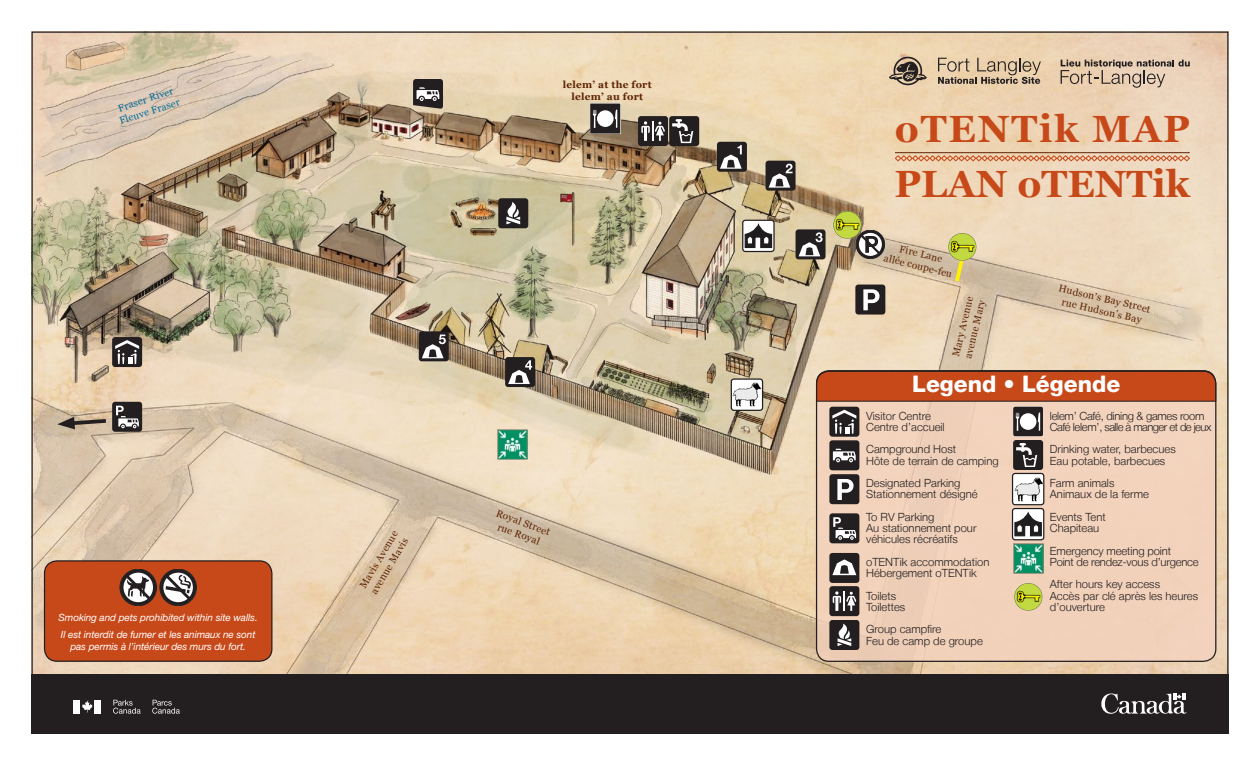
<style>
.page{position:relative;width:1260px;height:765px;background:#fff}
.page>*{position:absolute;margin:0;border:0;box-sizing:border-box;transform-origin:0 0}
.t1{font:700 37.88px "Georgia";color:#c74919}
.t2{font:700 37.88px "Georgia";letter-spacing:.05em;color:#c74919}
.t3{font:800 22.75px "Helvetica Neue LT";color:#fff}
.t4{font:300 11.25px/11.2px "Helvetica Neue LT";color:#231f20}
.t5{font:300 11.25px "Helvetica Neue LT";letter-spacing:-.05em;color:#231f20}
.t6{font:300 11.25px "Helvetica Neue LT";letter-spacing:-.025em;color:#231f20}
.t7{font:300 11.25px "Helvetica Neue LT";letter-spacing:-.02em;color:#231f20}
.t8{font:10px "Georgia";color:#5f2505}
.t9{font:italic 10px "Helvetica Neue LT Std";letter-spacing:-.01em;color:#fff}
.t10{font:700 10px "Georgia";letter-spacing:.025em;color:#5f2505}
.t11{font:10px "Georgia";color:#006b95}
</style>
<div class="page">
<img style="left:34px;top:34px;width:1192px;height:640px">
<div style="left:855px;top:285px;width:30px;height:30px;background:#231f20;border-radius:3px"></div>
<svg style="left:863px;top:289px;width:17px;height:21px"></svg>
<div style="left:638px;top:116px;width:30px;height:30px;background:#231f20;border-radius:3px"></div>
<svg style="left:641px;top:121px;width:24px;height:20px"></svg>
<div style="left:717px;top:142px;width:30px;height:30px;background:#231f20;border-radius:3px"></div>
<svg style="left:720px;top:145px;width:22px;height:24px"></svg>
<div style="left:766px;top:161px;width:30px;height:30px;background:#231f20;border-radius:3px"></div>
<svg style="left:769px;top:164px;width:24px;height:24px"></svg>
<div style="left:796px;top:229px;width:30px;height:30px;background:#231f20;border-radius:3px"></div>
<svg style="left:799px;top:232px;width:24px;height:24px"></svg>
<div style="left:505px;top:357px;width:30px;height:30px;background:#231f20;border-radius:3px"></div>
<svg style="left:508px;top:360px;width:24px;height:24px"></svg>
<div style="left:419px;top:331px;width:30px;height:30px;background:#231f20;border-radius:3px"></div>
<svg style="left:422px;top:335px;width:24px;height:23px"></svg>
<div style="left:112px;top:337px;width:30px;height:30px;background:#231f20;border-radius:3px"></div>
<svg style="left:115px;top:340px;width:24px;height:24px"></svg>
<div style="left:669px;top:116px;width:30px;height:30px;background:#231f20;border-radius:3px"></div>
<svg style="left:672px;top:119px;width:21px;height:24px"></svg>
<svg style="left:856px;top:230px;width:29px;height:29px"></svg>
<div style="left:112px;top:402px;width:30px;height:30px;background:#231f20;border-radius:3px"></div>
<svg style="left:116px;top:406px;width:23px;height:22px"></svg>
<svg style="left:413px;top:79px;width:30px;height:30px"></svg>
<img style="left:833px;top:210px;width:30px;height:30px">
<div style="left:45px;top:561px;width:227px;height:100px;background:#c74919;border-radius:12px"></div>
<div style="left:44px;top:560px;width:229px;height:102px;border:1px solid #231f20;border-radius:12px"></div>
<svg style="left:120px;top:569px;width:76px;height:37px"></svg>
<div style="left:498px;top:198px;width:30px;height:30px;background:#231f20;border-radius:3px"></div>
<svg style="left:506px;top:202px;width:15px;height:22px"></svg>
<img style="left:497px;top:429px;width:30px;height:30px">
<svg style="left:590px;top:104px;width:30px;height:30px"></svg>
<svg style="left:57px;top:417px;width:53px;height:12px"></svg>
<svg style="left:952px;top:262px;width:16px;height:24px"></svg>
<svg style="left:743px;top:220px;width:31px;height:32px"></svg>
<div style="left:742px;top:220px;width:33px;height:32px;border:1px solid #231f20;border-radius:3px"></div>
<svg style="left:745px;top:225px;width:27px;height:23px"></svg>
<div style="left:731px;top:378px;width:32px;height:33px;border:1px solid #231f20;border-radius:3px"></div>
<img style="left:732px;top:380px;width:30px;height:29px">
<img style="left:947px;top:232px;width:30px;height:30px">
<div style="left:817px;top:380px;width:399px;height:281px;background:#f4d2be;border-radius:12px"></div>
<div style="left:829px;top:474px;width:30px;height:30px;background:#231f20;border-radius:3px"></div>
<svg style="left:837px;top:479px;width:17px;height:21px"></svg>
<div style="left:829px;top:513px;width:30px;height:30px;background:#231f20;border-radius:3px"></div>
<svg style="left:833px;top:517px;width:23px;height:23px"></svg>
<div style="left:829px;top:553px;width:30px;height:30px;background:#231f20;border-radius:3px"></div>
<svg style="left:832px;top:559px;width:24px;height:16px"></svg>
<div style="left:829px;top:586px;width:30px;height:30px;background:#231f20;border-radius:3px"></div>
<svg style="left:833px;top:591px;width:23px;height:20px"></svg>
<div style="left:829px;top:620px;width:30px;height:30px;background:#231f20;border-radius:3px"></div>
<svg style="left:837px;top:624px;width:15px;height:22px"></svg>
<div style="left:829px;top:440px;width:30px;height:30px;background:#231f20;border-radius:3px"></div>
<svg style="left:833px;top:449px;width:23px;height:13px"></svg>
<div style="left:1013px;top:440px;width:30px;height:30px;background:#231f20;border-radius:3px"></div>
<svg style="left:1016px;top:443px;width:21px;height:24px"></svg>
<svg style="left:1013px;top:509px;width:31px;height:31px"></svg>
<div style="left:1012px;top:508px;width:32px;height:32px;border:1px solid #231f20;border-radius:3px"></div>
<svg style="left:1014px;top:513px;width:28px;height:23px"></svg>
<img style="left:1014px;top:583px;width:29px;height:28px">
<img style="left:1013px;top:544px;width:30px;height:30px">
<svg style="left:816px;top:370px;width:400px;height:67px"></svg>
<div style="left:1012px;top:473px;width:32px;height:32px;border:1px solid #231f20;border-radius:3px"></div>
<img style="left:1013px;top:474px;width:30px;height:30px">
<svg style="left:895px;top:155px;width:295px;height:7px;background:#dfa480"></svg>
<hr style="left:895px;top:152px;width:295px;height:1px;background:#5f2505">
<div style="left:32px;top:674px;width:594px;height:59px;background:#231f20"></div>
<div style="left:73px;top:700px;width:7px;height:14px;background:#fff"></div>
<svg style="left:82px;top:701px;width:11px;height:11px"></svg>
<div style="left:94px;top:700px;width:7px;height:14px;background:#fff"></div>
<svg style="left:113px;top:700px;width:28px;height:14px"></svg>
<svg style="left:152px;top:700px;width:28px;height:14px"></svg>
<svg style="left:1061px;top:60px;width:129px;height:28px;background:#c3ad97"></svg>
<svg style="left:938px;top:58px;width:103px;height:26px;background:#baa58a"></svg>
<svg style="left:889px;top:57px;width:38px;height:28px"></svg>
<div style="left:613px;top:674px;width:616px;height:59px;background:#231f20"></div>
<svg style="left:1101px;top:693px;width:86px;height:21px"></svg>
<p class="t11" style="left:117px;top:103px;width:59px;rotate:-18deg">Fraser River</p>
<p class="t11" style="left:118px;top:116px;width:65px;rotate:-18deg">Fleuve Fraser</p>
<p class="t10" style="left:563px;top:78px;width:90px">lelem’ at the fort</p>
<p class="t10" style="left:571px;top:91px;width:73px">lelem’ au fort</p>
<p class="t9" style="left:59px;top:611px;width:201px">Smoking and pets prohibited within site walls.</p>
<p class="t9" style="left:61px;top:629px;width:196px">Il est interdit de fumer et les animaux ne sont</p>
<p class="t9" style="left:70px;top:641px;width:177px">pas permis à l’intérieur des murs du fort.</p>
<p class="t8" style="left:357px;top:584px;width:66px;rotate:-59deg">Mavis Avenue</p>
<p class="t8" style="left:368px;top:590px;width:65px;rotate:-59deg">avenue Mavis</p>
<p class="t8" style="left:499px;top:507px;width:58px;rotate:21deg">Royal Street</p>
<p class="t8" style="left:500px;top:521px;width:46px;rotate:21deg">rue Royal</p>
<p class="t2" style="left:895px;top:107px;width:297px">oTENTik MAP</p>
<p class="t1" style="left:895px;top:163px;width:297px">PLAN oTENTik</p>
<p class="t8" style="left:901px;top:243px;width:46px;rotate:14deg">Fire Lane</p>
<p class="t8" style="left:885px;top:252px;width:72px;rotate:14deg">allée coupe-feu</p>
<p class="t8" style="left:950px;top:355px;width:63px;rotate:-76deg">Mary Avenue</p>
<p class="t8" style="left:962px;top:357px;width:61px;rotate:-76deg">avenue Mary</p>
<p class="t8" style="left:1060px;top:282px;width:95px;rotate:13deg">Hudson’s Bay Street</p>
<p class="t8" style="left:1063px;top:296px;width:83px;rotate:13deg">rue Hudson’s Bay</p>
<p class="t3" style="left:912px;top:371px;width:210px">Legend • Légende</p>
<p class="t4" style="left:866px;top:410px;width:66px">Visitor Centre</p>
<p class="t4" style="left:866px;top:421px;width:80px">Centre d’accueil</p>
<p class="t4" style="left:866px;top:444px;width:92px">Campground Host</p>
<p class="t4" style="left:866px;top:455px;width:134px">Hôte de terrain de camping</p>
<p class="t4" style="left:866px;top:477px;width:96px">Designated Parking</p>
<p class="t4" style="left:866px;top:489px;width:113px">Stationnement désigné</p>
<p class="t4" style="left:866px;top:511px;width:70px">To RV Parking</p>
<p class="t4" style="left:866px;top:522px;width:112px">Au stationnement pour véhicules récréatifs</p>
<p class="t4" style="left:866px;top:556px;width:125px">oTENTik accommodation</p>
<p class="t4" style="left:866px;top:567px;width:112px">Hébergement oTENTik</p>
<p class="t4" style="left:866px;top:590px;width:32px">Toilets</p>
<p class="t4" style="left:866px;top:601px;width:41px">Toilettes</p>
<p class="t4" style="left:866px;top:624px;width:77px">Group campfire</p>
<p class="t4" style="left:866px;top:635px;width:118px">Feu de camp de groupe</p>
<p class="t6" style="left:1050px;top:409px;width:156px">lelem’ Café, dining &amp; games room</p>
<p class="t5" style="left:1050px;top:420px;width:163px">Café lelem’, salle à manger et de jeux</p>
<p class="t4" style="left:1050px;top:444px;width:127px">Drinking water, barbecues</p>
<p class="t4" style="left:1050px;top:455px;width:117px">Eau potable, barbecues</p>
<p class="t4" style="left:1050px;top:477px;width:66px">Farm animals</p>
<p class="t4" style="left:1050px;top:489px;width:100px">Animaux de la ferme</p>
<p class="t4" style="left:1050px;top:511px;width:57px">Events Tent</p>
<p class="t4" style="left:1050px;top:522px;width:51px">Chapiteau</p>
<p class="t4" style="left:1050px;top:545px;width:123px">Emergency meeting point</p>
<p class="t7" style="left:1050px;top:555px;width:150px">Point de rendez-vous d’urgence</p>
<p class="t4" style="left:1050px;top:579px;width:112px">After hours key access</p>
<p class="t4" style="left:1050px;top:590px;width:150px">Accès par clé après les heures d’ouverture</p>
</div>
